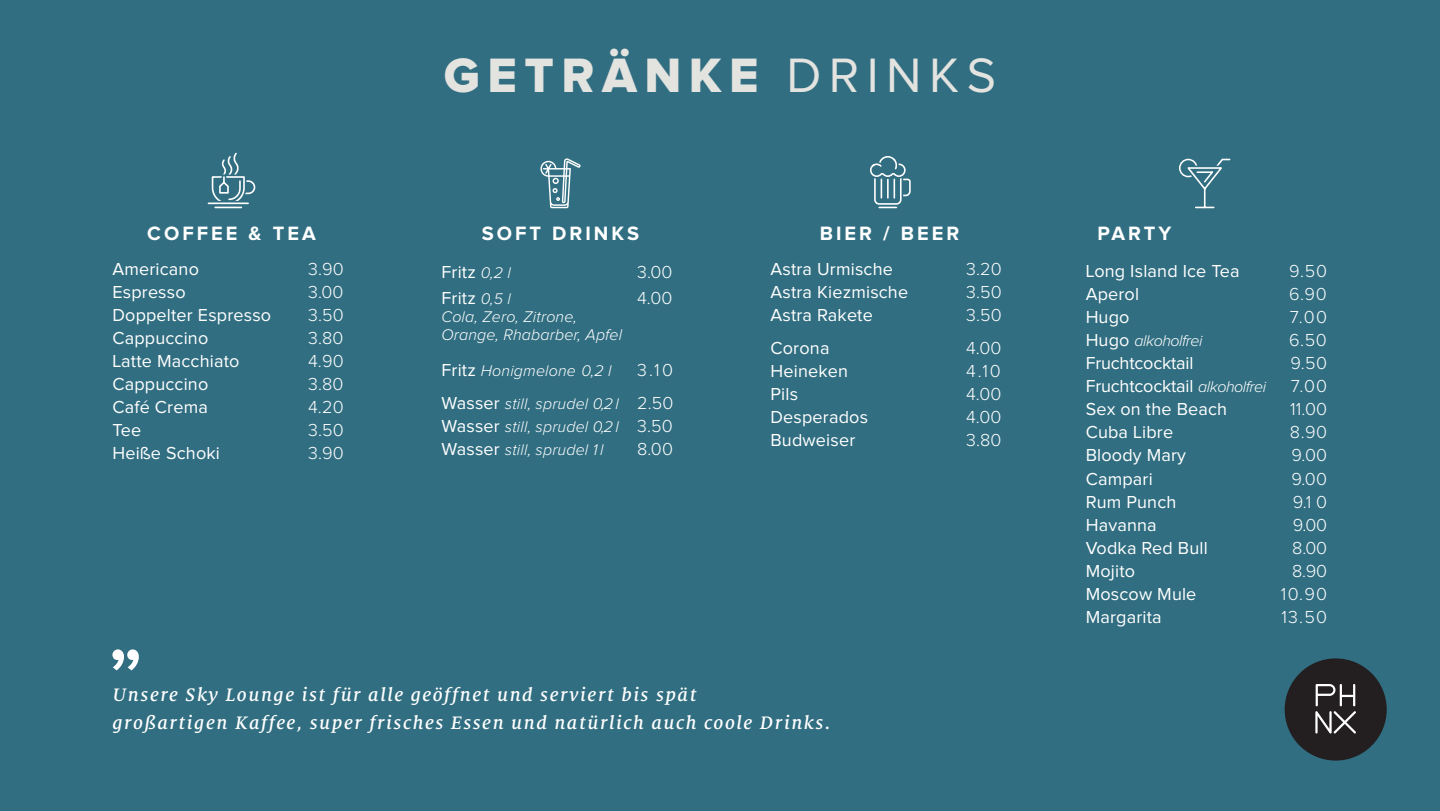
<style>
.page{position:relative;width:1440px;height:811px;background:#fff}
.page>*{position:absolute;margin:0;border:0;box-sizing:border-box;transform-origin:0 0}
.t1{font:50px "Proxima Nova Extrabld";letter-spacing:.15em;color:#e3e3e0}
.t2{font:italic 500 20px/28px "Milo Serif OT";letter-spacing:.08em;color:#fff}
.t3{font:700 20px "Proxima Nova";letter-spacing:.15em;color:#fff}
.t4{font:18px "Proxima Nova";letter-spacing:.01em;color:#fff}
.t5{font:300 18px "Proxima Nova";letter-spacing:.01em;color:#fff}
.t6{font:18px "Proxima Nova";letter-spacing:-.01em;color:#fff}
.t7{font:italic 300 16px/23px "Proxima Nova";letter-spacing:.01em;color:#fff}
.t8{font:italic 300 16px "Proxima Nova";letter-spacing:-.03em;color:#fff}
.s1{font-family:"Proxima Nova"}
.s2{font-weight:300;font-style:italic;font-size:16px}
.s3{font-weight:400;font-style:normal;font-size:18px}
.s4{font-style:normal;font-size:18px}
</style>
<div class="page">
<div style="left:0;top:0;width:1440px;height:810px;background:#316e81"></div>
<svg style="left:112px;top:649px;width:27px;height:21px"></svg>
<svg style="left:208px;top:152px;width:48px;height:57px"></svg>
<svg style="left:540px;top:158px;width:41px;height:50px"></svg>
<svg style="left:869px;top:156px;width:42px;height:52px"></svg>
<svg style="left:1179px;top:158px;width:52px;height:51px"></svg>
<div style="left:1285px;top:658px;width:102px;height:102px;background:#231f20;border-radius:50%"></div>
<svg style="left:1315px;top:684px;width:41px;height:49px"></svg>
<p class="t3" style="left:147px;top:221px;width:170px">COFFEE &amp; TEA</p>
<p class="t4" style="left:112px;top:258px;width:88px">Americano</p>
<p class="t5" style="left:308px;top:258px;width:37px">3.90</p>
<p class="t4" style="left:112px;top:281px;width:75px">Espresso</p>
<p class="t5" style="left:308px;top:281px;width:37px">3.00</p>
<p class="t4" style="left:112px;top:304px;width:160px">Doppelter Espresso</p>
<p class="t5" style="left:308px;top:304px;width:37px">3.50</p>
<p class="t4" style="left:112px;top:327px;width:97px">Cappuccino</p>
<p class="t5" style="left:308px;top:327px;width:37px">3.80</p>
<p class="t4" style="left:112px;top:350px;width:129px">Latte Macchiato</p>
<p class="t5" style="left:308px;top:350px;width:37px">4.90</p>
<p class="t4" style="left:112px;top:373px;width:97px">Cappuccino</p>
<p class="t5" style="left:308px;top:373px;width:37px">3.80</p>
<p class="t4" style="left:112px;top:396px;width:97px">Café Crema</p>
<p class="t5" style="left:308px;top:396px;width:37px">4.20</p>
<p class="t4" style="left:112px;top:419px;width:30px">Tee</p>
<p class="t5" style="left:308px;top:419px;width:37px">3.50</p>
<p class="t4" style="left:112px;top:442px;width:109px">Heiße Schoki</p>
<p class="t5" style="left:308px;top:442px;width:37px">3.90</p>
<h1 class="t1" style="left:444px;top:52px;width:554px">GETRÄNKE <span class="s1">DRINKS</span></h1>
<p class="t3" style="left:482px;top:221px;width:159px">SOFT DRINKS</p>
<p class="t4" style="left:441px;top:261px;width:71px">Fritz <span class="s2">0,2 l</span></p>
<p class="t5" style="left:637px;top:261px;width:37px">3.00</p>
<p class="t4" style="left:441px;top:287px;width:71px">Fritz <span class="s2">0,5 l</span></p>
<p class="t5" style="left:637px;top:287px;width:37px">4.00</p>
<p class="t7" style="left:441px;top:307px;width:182px;line-height:18px">Cola, Zero, Zitrone,<br>Orange, Rhabarber, Apfel</p>
<p class="t7" style="left:441px;top:359px;width:172px"><span class="s3">Fritz</span> Honigmelone 0,2 l</p>
<p class="t5" style="left:637px;top:359px;width:37px">3.10</p>
<p class="t7" style="left:441px;top:392px;width:233px;text-align:justify"><span class="s3">Wasser</span> still, sprudel 0,2 l <span class="s4">2.50<br></span><span class="s3">Wasser</span> still, sprudel 0,2 l <span class="s4">3.50<br></span><span class="s3">Wasser</span> still, sprudel 1 l</p>
<p class="t5" style="left:637px;top:438px;width:37px">8.00</p>
<p class="t3" style="left:820px;top:221px;width:141px">BIER / BEER</p>
<p class="t4" style="left:770px;top:258px;width:124px">Astra Urmische</p>
<p class="t5" style="left:966px;top:258px;width:37px">3.20</p>
<p class="t4" style="left:770px;top:281px;width:139px">Astra Kiezmische</p>
<p class="t5" style="left:966px;top:281px;width:37px">3.50</p>
<p class="t4" style="left:770px;top:304px;width:104px">Astra Rakete</p>
<p class="t5" style="left:966px;top:304px;width:37px">3.50</p>
<p class="t4" style="left:770px;top:337px;width:61px">Corona</p>
<p class="t5" style="left:966px;top:337px;width:37px">4.00</p>
<p class="t4" style="left:770px;top:360px;width:79px">Heineken</p>
<p class="t5" style="left:966px;top:360px;width:36px">4.10</p>
<p class="t4" style="left:770px;top:383px;width:29px">Pils</p>
<p class="t5" style="left:966px;top:383px;width:37px">4.00</p>
<p class="t4" style="left:770px;top:406px;width:99px">Desperados</p>
<p class="t5" style="left:966px;top:406px;width:37px">4.00</p>
<p class="t4" style="left:770px;top:429px;width:86px">Budweiser</p>
<p class="t5" style="left:966px;top:429px;width:37px">3.80</p>
<p class="t2" style="left:112px;top:680px;width:720px">Unsere Sky Lounge ist für alle geöffnet und serviert bis spät<br>großartigen Kaffee, super frisches Essen und natürlich auch coole Drinks.</p>
<p class="t3" style="left:1098px;top:222px;width:75px">PARTY</p>
<p class="t4" style="left:1086px;top:261px;width:156px">Long Island Ice Tea</p>
<p class="t5" style="left:1289px;top:261px;width:39px">9.50</p>
<p class="t4" style="left:1086px;top:284px;width:55px">Aperol</p>
<p class="t5" style="left:1289px;top:284px;width:39px">6.90</p>
<p class="t4" style="left:1086px;top:307px;width:45px">Hugo</p>
<p class="t5" style="left:1290px;top:307px;width:39px">7.00</p>
<p class="t8" style="left:1086px;top:332px;width:118px"><span class="s3">Hugo</span> alkoholfrei</p>
<p class="t5" style="left:1289px;top:330px;width:39px">6.50</p>
<p class="t6" style="left:1086px;top:353px;width:109px">Fruchtcocktail</p>
<p class="t5" style="left:1290px;top:353px;width:38px">9.50</p>
<p class="t6" style="left:1086px;top:376px;width:182px">Fruchtcocktail <span class="s2">alkoholfrei</span></p>
<p class="t5" style="left:1291px;top:376px;width:38px">7.00</p>
<p class="t4" style="left:1086px;top:399px;width:143px">Sex on the Beach</p>
<p class="t5" style="left:1290px;top:399px;width:38px">11.00</p>
<p class="t4" style="left:1086px;top:422px;width:89px">Cuba Libre</p>
<p class="t5" style="left:1290px;top:422px;width:39px">8.90</p>
<p class="t4" style="left:1086px;top:445px;width:102px">Bloody Mary</p>
<p class="t5" style="left:1292px;top:445px;width:37px">9.00</p>
<p class="t4" style="left:1086px;top:468px;width:69px">Campari</p>
<p class="t5" style="left:1291px;top:468px;width:37px">9.00</p>
<p class="t4" style="left:1086px;top:491px;width:92px">Rum Punch</p>
<p class="t5" style="left:1293px;top:491px;width:36px">9.1 0</p>
<p class="t4" style="left:1086px;top:514px;width:73px">Havanna</p>
<p class="t5" style="left:1293px;top:514px;width:36px">9.00</p>
<p class="t4" style="left:1086px;top:537px;width:124px">Vodka Red Bull</p>
<p class="t5" style="left:1292px;top:537px;width:36px">8.00</p>
<p class="t4" style="left:1086px;top:560px;width:51px">Mojito</p>
<p class="t5" style="left:1292px;top:560px;width:37px">8.90</p>
<p class="t4" style="left:1086px;top:583px;width:112px">Moscow Mule</p>
<p class="t5" style="left:1281px;top:583px;width:48px">10.90</p>
<p class="t4" style="left:1086px;top:606px;width:78px">Margarita</p>
<p class="t5" style="left:1281px;top:606px;width:47px">13.50</p>
</div>
